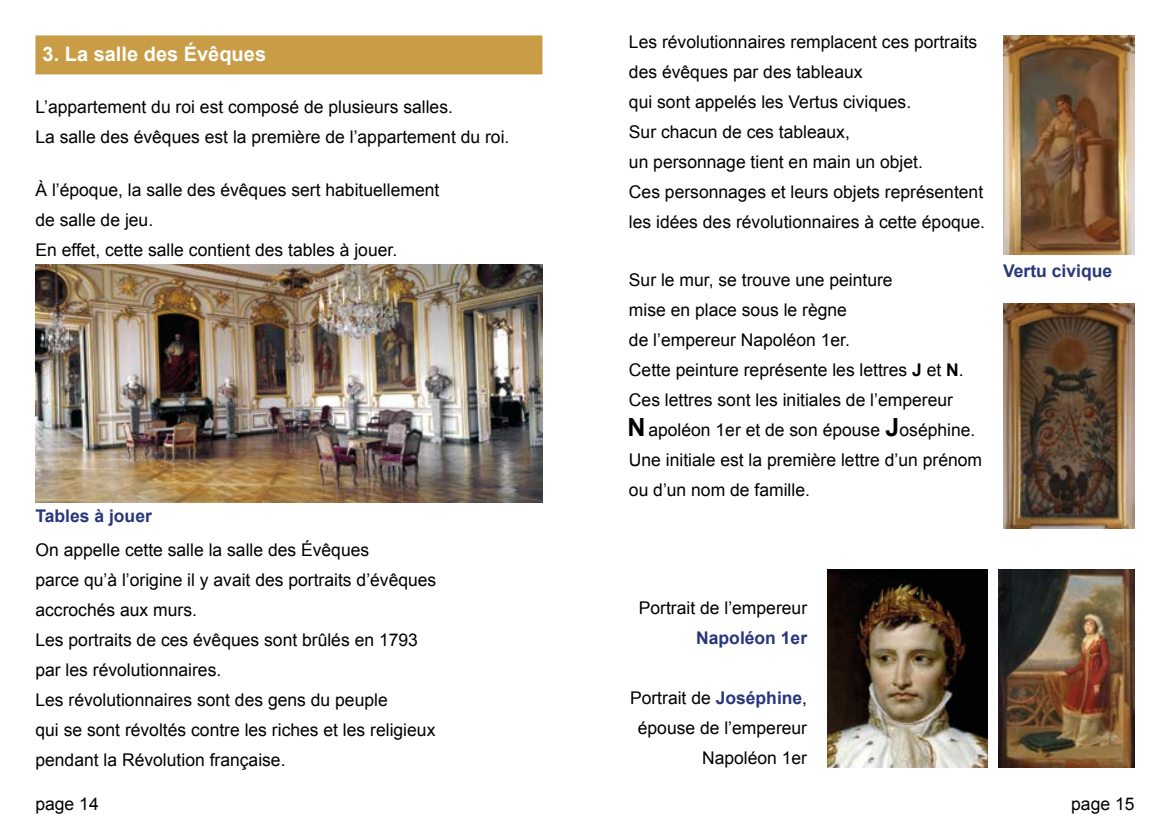
<style>
.page{position:relative;width:1170px;height:833px;background:#fff}
.page>*{position:absolute;margin:0;border:0;box-sizing:border-box;transform-origin:0 0}
.t1{font:700 25px "Arial";color:#000}
.t2{font:700 20px "Arial";color:#fff}
.t3{font:17.5px/30px "Arial";color:#000}
.t4{font:700 17.5px "Arial";color:#28367b}
.s1{font-weight:700}
.s2{font-weight:700;font-size:22.5px;color:#fff}
.s3{font-weight:700;color:#28367b}
</style>
<div class="page">
<div style="left:35px;top:35px;width:507px;height:39px;background:#c89d45;border:2px solid #c89c45"></div>
<img style="left:1003px;top:35px;width:131px;height:219px">
<img style="left:1003px;top:304px;width:131px;height:224px">
<img style="left:827px;top:569px;width:160px;height:198px">
<img style="left:998px;top:569px;width:136px;height:198px">
<img style="left:35px;top:265px;width:507px;height:237px">
<p class="t2" style="left:43px;top:40px;width:225px">3. La salle des Évêques</p>
<p class="t3" style="left:35px;top:92px;width:475px">L’appartement du roi est composé de plusieurs salles.<br>La salle des évêques est la première de l’appartement du roi.</p>
<p class="t3" style="left:35px;top:175px;width:405px">À l’époque, la salle des évêques sert habituellement de salle de jeu.<br>En effet, cette salle contient des tables à jouer.</p>
<p class="t4" style="left:35px;top:505px;width:118px">Tables à jouer</p>
<p class="t3" style="left:35px;top:535px;width:402px">On appelle cette salle la salle des Évêques<br>parce qu’à l’origine il y avait des portraits d’évêques accrochés aux murs.<br>Les portraits de ces évêques sont brûlés en 1793 par les révolutionnaires.<br>Les révolutionnaires sont des gens du peuple<br>qui se sont révoltés contre les riches et les religieux pendant la Révolution française.</p>
<p class="t3" style="left:35px;top:789px;width:65px">page 14</p>
<p class="t3" style="left:629px;top:27px;width:358px">Les révolutionnaires remplacent ces portraits des évêques par des tableaux<br>qui sont appelés les Vertus civiques.<br>Sur chacun de ces tableaux,<br>un personnage tient en main un objet.<br>Ces personnages et leurs objets représentent les idées des révolutionnaires à cette époque.</p>
<p class="t3" style="left:629px;top:265px;width:265px">Sur le mur, se trouve une peinture</p>
<p class="t3" style="left:629px;top:295px;width:219px">mise en place sous le règne</p>
<p class="t3" style="left:629px;top:325px;width:222px">de l’empereur Napoléon 1er.</p>
<p class="t3" style="left:629px;top:355px;width:336px">Cette peinture représente les lettres <span class="s1">J</span> et <span class="s1">N</span>.</p>
<p class="t3" style="left:629px;top:385px;width:325px">Ces lettres sont les initiales de l’empereur</p>
<p class="t3" style="left:648px;top:415px;width:328px">apoléon 1er et de son épouse oséphine.</p>
<p class="t3" style="left:629px;top:445px;width:355px">Une initiale est la première lettre d’un prénom</p>
<p class="t3" style="left:629px;top:475px;width:196px">ou d’un nom de famille.<span class="s2">L</span></p>
<h1 class="t1" style="left:627px;top:410px;width:20px">N</h1>
<h1 class="t1" style="left:885px;top:410px;width:15px">J</h1>
<p class="t4" style="left:1003px;top:259px;width:110px">Vertu civique</p>
<p class="t3" style="left:638px;top:592px;width:170px">Portrait de l’empereur</p>
<p class="t4" style="left:696px;top:626px;width:112px">Napoléon 1er</p>
<p class="t3" style="left:630px;top:682px;width:179px;text-align:right">Portrait de <span class="s3">Joséphine</span>, épouse de l’empereur<br>Napoléon 1er</p>
<p class="t3" style="left:1071px;top:789px;width:65px">page 15</p>
</div>
